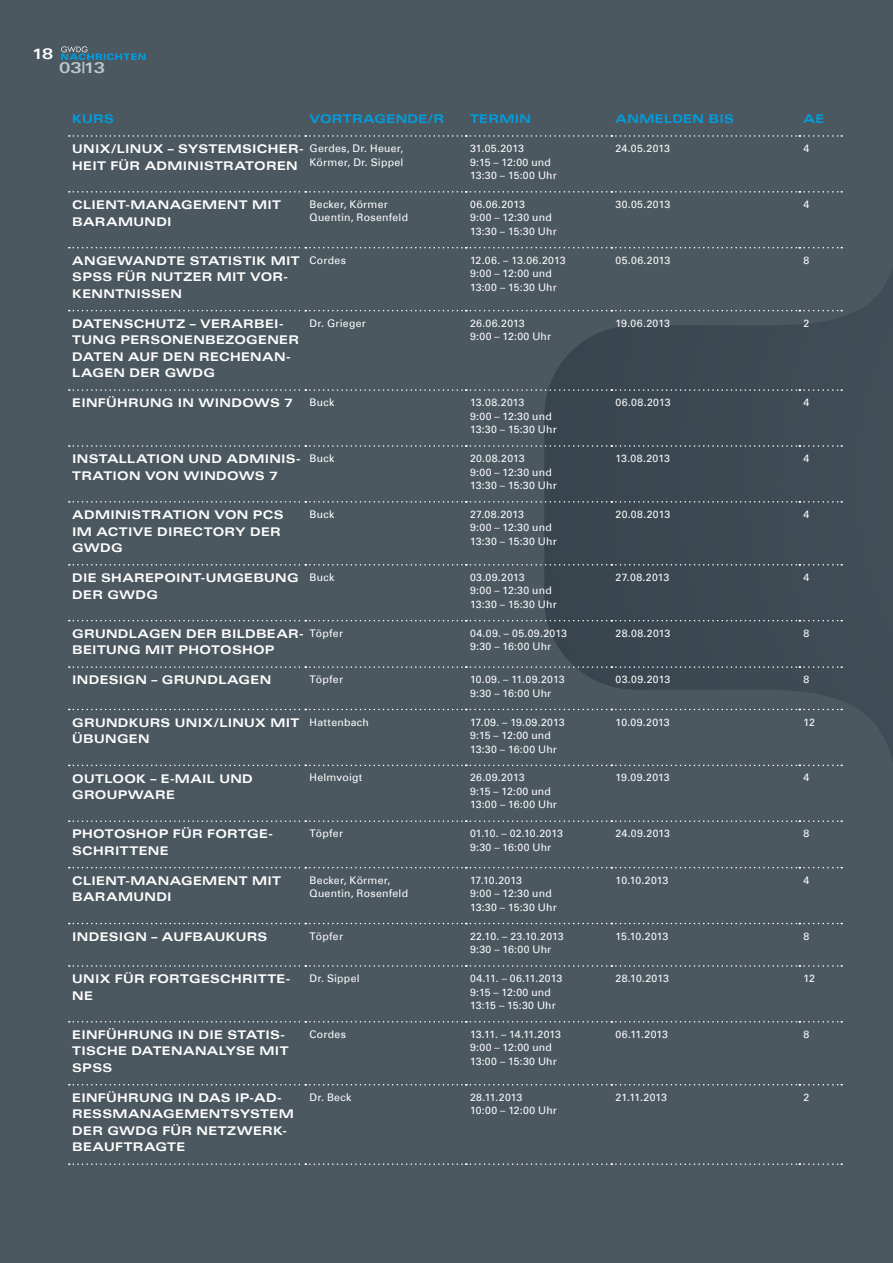
<style>
.page{position:relative;width:893px;height:1263px;background:#4c5860}
.page>*{position:absolute;margin:0;border:0;box-sizing:border-box;transform-origin:0 0}
.t1{font:15.3px "Univers Com 63 Bold Ext";color:#bcc7ce}
.t2{font:15px "Univers Com 63 Bold Ext";color:#fff}
.t3{font:12px/16.5px "Univers Com 63 Bold Ext";letter-spacing:.025em;color:#fff}
.t4{font:12px "Univers Com 63 Bold Ext";letter-spacing:.025em;color:#009ee0}
.t5{font:10.5px/13.5px "Univers Com 55 Roman";letter-spacing:.02em;color:#fff}
</style>
<div class="page">
<svg style="left:544px;top:135px;width:349px;height:888px"></svg>
<svg style="left:61px;top:46px;width:84px;height:14px"></svg>
<svg style="left:69px;top:135px;width:773px;height:2px"></svg>
<svg style="left:69px;top:191px;width:773px;height:2px"></svg>
<svg style="left:69px;top:247px;width:773px;height:1px"></svg>
<svg style="left:69px;top:310px;width:773px;height:1px"></svg>
<svg style="left:69px;top:389px;width:773px;height:2px"></svg>
<svg style="left:69px;top:445px;width:773px;height:2px"></svg>
<svg style="left:69px;top:501px;width:773px;height:2px"></svg>
<svg style="left:69px;top:564px;width:773px;height:1px"></svg>
<svg style="left:69px;top:620px;width:773px;height:1px"></svg>
<svg style="left:69px;top:666px;width:773px;height:2px"></svg>
<svg style="left:69px;top:709px;width:773px;height:1px"></svg>
<svg style="left:69px;top:765px;width:773px;height:1px"></svg>
<svg style="left:69px;top:820px;width:773px;height:2px"></svg>
<svg style="left:69px;top:867px;width:773px;height:1px"></svg>
<svg style="left:69px;top:923px;width:773px;height:1px"></svg>
<svg style="left:69px;top:965px;width:773px;height:2px"></svg>
<svg style="left:69px;top:1021px;width:773px;height:1px"></svg>
<svg style="left:69px;top:1084px;width:773px;height:1px"></svg>
<svg style="left:69px;top:1163px;width:773px;height:2px"></svg>
<h2 class="t2" style="left:32px;top:45px;width:23px">18</h2>
<h1 class="t1" style="left:59px;top:59px;width:47px">03|13</h1>
<p class="t4" style="left:72px;top:112px;width:11px">KURS</p>
<p class="t4" style="left:310px;top:112px;width:134px">VO RTRAG ENDE/R</p>
<p class="t4" style="left:470px;top:112px;width:62px">TERMIN</p>
<p class="t4" style="left:616px;top:112px;width:118px">ANMELDEN BIS</p>
<p class="t4" style="left:804px;top:112px;width:22px">AE</p>
<p class="t3" style="left:72px;top:141px;width:157px">UN IX/LI NUX – SYSTEMSIC</p>
<p class="t3" style="left:72px;top:141px;width:233px;text-indent:196px">HER-<br>HEIT FÜR ADMI NISTRATOREN</p>
<p class="t5" style="left:310px;top:142px;width:95px">Gerdes, Dr. Heuer,<br>Körmer, Dr. Sippel</p>
<p class="t5" style="left:470px;top:142px;width:88px">31.05.2013<br>9:15 – 12:00 und<br>13:30 – 15:00 Uhr</p>
<p class="t5" style="left:616px;top:142px;width:56px">24.05.2013</p>
<p class="t5" style="left:804px;top:142px;width:7px">4</p>
<p class="t3" style="left:72px;top:196px;width:133px">CLIE NT-MANAGEME</p>
<p class="t3" style="left:227px;top:196px;width:56px">NT MIT</p>
<p class="t3" style="left:72px;top:213px;width:92px">BARAMUNDI</p>
<p class="t5" style="left:310px;top:197px;width:100px">Becker, Körmer<br>Quentin, Rosenfeld</p>
<p class="t5" style="left:470px;top:197px;width:88px">06.06.2013<br>9:00 – 12:30 und<br>13:30 – 15:30 Uhr</p>
<p class="t5" style="left:616px;top:197px;width:56px">30.05.2013</p>
<p class="t5" style="left:804px;top:197px;width:7px">4</p>
<p class="t3" style="left:72px;top:252px;width:229px">ANG EWANDTE STATI STI K MIT<br>SPSS</p>
<p class="t3" style="left:72px;top:269px;width:217px;text-indent:44px">FÜR N UTZER MIT VO R-<br>KENNTNISSE</p>
<p class="t3" style="left:170px;top:285px;width:13px">N</p>
<p class="t3" style="left:72px;top:315px;width:191px">DATENSCHUTZ – VE RARBEI</p>
<p class="t3" style="left:72px;top:315px;width:228px;text-indent:207px">-<br>TUNG PERSONENBEZOGENER<br>DATEN AUF DEN RECHENAN-<br>LAG EN DER GWDG</p>
<p class="t5" style="left:310px;top:253px;width:38px">Cordes</p>
<p class="t5" style="left:470px;top:253px;width:97px">12.06. – 13.06.2013<br>9:00 – 12:00 und<br>13:00 – 15:30 Uhr</p>
<p class="t5" style="left:616px;top:253px;width:56px">05.06.2013</p>
<p class="t5" style="left:804px;top:253px;width:7px">8</p>
<p class="t5" style="left:310px;top:316px;width:58px">Dr. Grieger</p>
<p class="t5" style="left:470px;top:316px;width:83px">26.06.2013<br>9:00 – 12:00 Uhr</p>
<p class="t5" style="left:616px;top:316px;width:56px">19.06.2013</p>
<p class="t5" style="left:804px;top:316px;width:7px">2</p>
<p class="t3" style="left:72px;top:395px;width:173px">EINFÜHRUNG IN WINDOW</p>
<p class="t3" style="left:270px;top:395px;width:25px">S 7</p>
<p class="t5" style="left:310px;top:396px;width:26px">Buck</p>
<p class="t5" style="left:470px;top:396px;width:88px">13.08.2013<br>9:00 – 12:30 und<br>13:30 – 15:30 Uhr</p>
<p class="t5" style="left:616px;top:396px;width:56px">06.08.2013</p>
<p class="t5" style="left:804px;top:396px;width:7px">4</p>
<p class="t3" style="left:72px;top:451px;width:230px">INSTALLATION UND ADMI NIS-<br>TRATIO N VO N WI NDOW</p>
<p class="t5" style="left:310px;top:452px;width:26px">Buck</p>
<p class="t5" style="left:470px;top:452px;width:88px">20.08.2013<br>9:00 – 12:30 und<br>13:30 – 15:30 Uhr</p>
<p class="t5" style="left:616px;top:452px;width:56px">13.08.2013</p>
<p class="t5" style="left:804px;top:452px;width:7px">4</p>
<p class="t3" style="left:255px;top:467px;width:25px">S 7</p>
<p class="t3" style="left:72px;top:506px;width:213px">ADMINISTRATION VON PCS<br>I M ACTIVE DI RECTO RY DER<br>GWDG</p>
<p class="t5" style="left:310px;top:507px;width:26px">Buck</p>
<p class="t5" style="left:470px;top:507px;width:88px">27.08.2013<br>9:00 – 12:30 und<br>13:30 – 15:30 Uhr</p>
<p class="t5" style="left:616px;top:507px;width:56px">20.08.2013</p>
<p class="t5" style="left:804px;top:507px;width:7px">4</p>
<p class="t3" style="left:72px;top:569px;width:91px">DI E SHAREPOI</p>
<p class="t3" style="left:181px;top:569px;width:117px">NT-UMGEBUNG</p>
<p class="t3" style="left:72px;top:586px;width:87px">DER GWDG</p>
<p class="t5" style="left:310px;top:570px;width:26px">Buck</p>
<p class="t5" style="left:470px;top:570px;width:88px">03.09.2013<br>9:00 – 12:30 und<br>13:30 – 15:30 Uhr</p>
<p class="t5" style="left:616px;top:570px;width:55px">27.08.2013</p>
<p class="t5" style="left:804px;top:570px;width:7px">4</p>
<p class="t3" style="left:72px;top:625px;width:233px">GRUNDLAGEN DER BI LDBEAR-<br>BEITUNG MIT PHOTOSHOP</p>
<p class="t5" style="left:310px;top:626px;width:35px">Töpfer</p>
<p class="t5" style="left:470px;top:626px;width:98px">04.09. – 05.09.2013<br>9:30 – 16:00 Uhr</p>
<p class="t5" style="left:616px;top:626px;width:56px">28.08.2013</p>
<p class="t5" style="left:804px;top:626px;width:7px">8</p>
<p class="t3" style="left:72px;top:672px;width:200px">INDESIGN – GRUNDLAGEN</p>
<p class="t5" style="left:310px;top:673px;width:35px">Töpfer</p>
<p class="t5" style="left:470px;top:673px;width:96px">10.09. – 11.09.2013<br>9:30 – 16:00 Uhr</p>
<p class="t5" style="left:616px;top:673px;width:56px">03.09.2013</p>
<p class="t5" style="left:804px;top:673px;width:7px">8</p>
<p class="t3" style="left:72px;top:714px;width:228px">GRUNDKURS UN IX/LI NUX MIT<br>ÜBUNGEN</p>
<p class="t5" style="left:310px;top:715px;width:61px">Hattenbach</p>
<p class="t5" style="left:470px;top:715px;width:96px">17.09. – 19.09.2013<br>9:15 – 12:00 und<br>13:30 – 16:00 Uhr</p>
<p class="t5" style="left:616px;top:715px;width:56px">10.09.2013</p>
<p class="t5" style="left:804px;top:715px;width:13px">12</p>
<p class="t3" style="left:72px;top:770px;width:114px">OUTLOO K – E-MAI</p>
<p class="t3" style="left:207px;top:770px;width:46px">L UND</p>
<p class="t3" style="left:72px;top:786px;width:104px">GROUPWARE</p>
<p class="t5" style="left:310px;top:771px;width:54px">Helmvoigt</p>
<p class="t5" style="left:470px;top:771px;width:88px">26.09.2013<br>9:15 – 12:00 und<br>13:00 – 16:00 Uhr</p>
<p class="t5" style="left:616px;top:771px;width:56px">19.09.2013</p>
<p class="t5" style="left:804px;top:771px;width:7px">4</p>
<p class="t3" style="left:72px;top:826px;width:202px">PHOTOSHO P FÜR FO RTG E-<br>SCHRITTENE</p>
<p class="t5" style="left:310px;top:827px;width:35px">Töpfer</p>
<p class="t5" style="left:470px;top:827px;width:94px">01.10. – 02.10.2013<br>9:30 – 16:00 Uhr</p>
<p class="t5" style="left:616px;top:827px;width:56px">24.09.2013</p>
<p class="t5" style="left:804px;top:827px;width:7px">8</p>
<p class="t3" style="left:72px;top:872px;width:133px">CLIE NT-MANAGEME</p>
<p class="t3" style="left:227px;top:872px;width:56px">NT MIT</p>
<p class="t3" style="left:72px;top:889px;width:92px">BARAMUNDI</p>
<p class="t5" style="left:310px;top:873px;width:100px">Becker, Körmer,<br>Quentin, Rosenfeld</p>
<p class="t5" style="left:470px;top:873px;width:88px">17.10.2013<br>9:00 – 12:30 und<br>13:30 – 15:30 Uhr</p>
<p class="t5" style="left:616px;top:873px;width:54px">10.10.2013</p>
<p class="t5" style="left:804px;top:873px;width:7px">4</p>
<p class="t3" style="left:72px;top:928px;width:197px">INDESIGN – AUFBAUKURS</p>
<p class="t5" style="left:310px;top:929px;width:35px">Töpfer</p>
<p class="t5" style="left:470px;top:929px;width:95px">22.10. – 23.10.2013<br>9:30 – 16:00 Uhr</p>
<p class="t5" style="left:616px;top:929px;width:54px">15.10.2013</p>
<p class="t5" style="left:804px;top:929px;width:7px">8</p>
<p class="t3" style="left:72px;top:970px;width:219px">UN IX FÜR FO RTG ESCHRITTE-<br>NE</p>
<p class="t5" style="left:310px;top:971px;width:52px">Dr. Sippel</p>
<p class="t5" style="left:470px;top:971px;width:94px">04.11. – 06.11.2013<br>9:15 – 12:00 und<br>13:15 – 15:30 Uhr</p>
<p class="t5" style="left:616px;top:971px;width:55px">28.10.2013</p>
<p class="t5" style="left:804px;top:971px;width:13px">12</p>
<p class="t3" style="left:72px;top:1026px;width:218px">EI NFÜHRUNG I N DI E STATIS-<br>TI SCHE DATENANALYSE MIT<br>SPSS</p>
<p class="t5" style="left:310px;top:1027px;width:38px">Cordes</p>
<p class="t5" style="left:470px;top:1027px;width:92px">13.11. – 14.11.2013<br>9:00 – 12:00 und<br>13:00 – 15:30 Uhr</p>
<p class="t5" style="left:616px;top:1027px;width:54px">06.11.2013</p>
<p class="t5" style="left:804px;top:1027px;width:7px">8</p>
<p class="t3" style="left:72px;top:1089px;width:211px">EINFÜHRUNG IN DAS IP-AD-<br>RESSMA</p>
<p class="t5" style="left:310px;top:1090px;width:43px">Dr. Beck</p>
<p class="t5" style="left:470px;top:1090px;width:88px">28.11.2013<br>10:00 – 12:00 Uhr</p>
<p class="t5" style="left:616px;top:1090px;width:53px">21.11.2013</p>
<p class="t5" style="left:804px;top:1090px;width:7px">2</p>
<p class="t3" style="left:72px;top:1106px;width:216px;text-indent:137px">NTSYSTEM<br>DER GWDG FÜR N ETZWERK-<br>BEAUFTRAGTE</p>
<p class="t3" style="left:140px;top:1106px;width:47px">NAGEME</p>
</div>
